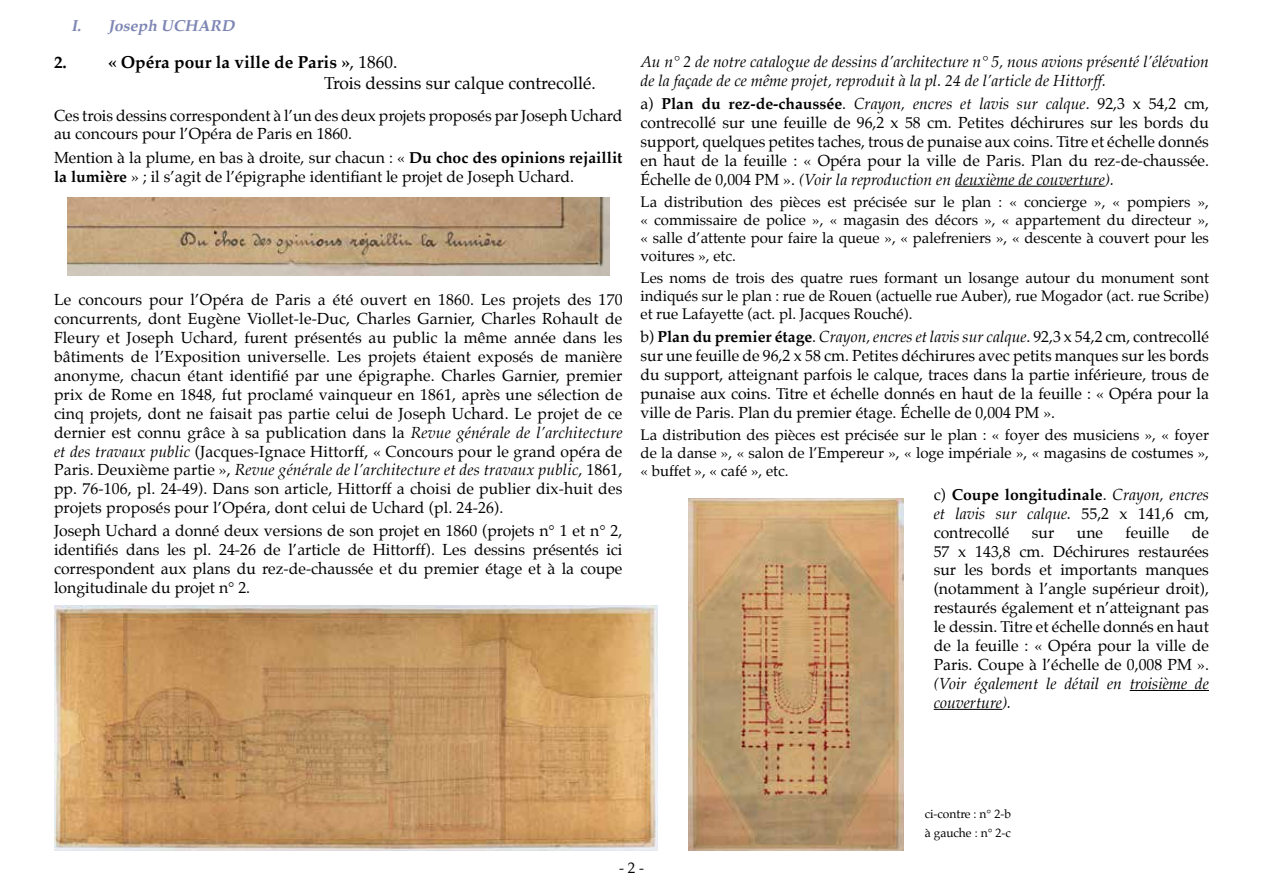
<style>
.page{position:relative;width:1263px;height:893px;background:#fff}
.page>*{position:absolute;margin:0;border:0;box-sizing:border-box;transform-origin:0 0}
.t1{font:17.25px/20.7px "Palatino";color:#000}
.t2{font:15.75px/18.9px "Palatino";color:#000;text-align:justify}
.t3{font:italic 15.75px/18.9px "Palatino";color:#000}
.t4{font:italic 700 15.75px "Palatino";color:#283583}
.t5{font:15px/18px "Palatino";color:#000;text-align:justify}
.t6{font:12px/18.6px "Palatino";color:#000}
.s1{font-weight:700}
.s2{font-style:italic}
.s3{font-style:normal}
.s4{font-weight:700;font-style:normal}
</style>
<div class="page">
<hr style="left:955px;top:186px;width:150px;height:1px;background:#000">
<img style="left:67px;top:198px;width:542px;height:77px">
<img style="left:688px;top:499px;width:215px;height:352px">
<img style="left:54px;top:605px;width:604px;height:246px">
<hr style="left:1130px;top:690px;width:79px;height:1px;background:#000">
<hr style="left:934px;top:709px;width:68px;height:1px;background:#000">
<p class="t4" style="left:71px;top:12px;width:170px">I. Joseph UCHARD</p>
<p class="t1" style="left:324px;top:52px;width:273px;text-indent:-270px"><span class="s1">2. « Opéra pour la ville de Paris »</span>, 1860.<br>Trois dessins sur calque contrecollé.</p>
<p class="t2" style="left:54px;top:106px;width:570px">Ces trois dessins correspondent à l’un des deux projets proposés par Joseph Uchard au concours pour l’Opéra de Paris en 1860.</p>
<p class="t2" style="left:54px;top:148px;width:570px">Mention à la plume, en bas à droite, sur chacun : « <span class="s1">Du choc des opinions rejaillit la lumière</span> » ; il s’agit de l’épigraphe identifiant le projet de Joseph Uchard.</p>
<p class="t2" style="left:54px;top:290px;width:570px">Le concours pour l’Opéra de Paris a été ouvert en 1860. Les projets des 170 concurrents, dont Eugène Viollet-le-Duc, Charles Garnier, Charles Rohault de Fleury et Joseph Uchard, furent présentés au public la même année dans les bâtiments de l’Exposition universelle. Les projets étaient exposés de manière anonyme, chacun étant identifié par une épigraphe. Charles Garnier, premier prix de Rome en 1848, fut proclamé vainqueur en 1861, après une sélection de cinq projets, dont ne faisait pas partie celui de Joseph Uchard. Le projet de ce dernier est connu grâce à sa publication dans la <span class="s2">Revue générale de l’architecture et des travaux public</span> (Jacques-Ignace Hittorff, « Concours pour le grand opéra de Paris. Deuxième partie », <span class="s2">Revue générale de l’architecture et des travaux public</span>, 1861, pp. 76-106, pl. 24-49). Dans son article, Hittorff a choisi de publier dix-huit des projets proposés pour l’Opéra, dont celui de Uchard (pl. 24-26).</p>
<p class="t2" style="left:54px;top:521px;width:570px">Joseph Uchard a donné deux versions de son projet en 1860 (projets n° 1 et n° 2, identifiés dans les pl. 24-26 de l’article de Hittorff). Les dessins présentés ici correspondent aux plans du rez-de-chaussée et du premier étage et à la coupe longitudinale du projet n° 2.</p>
<p class="t3" style="left:640px;top:52px;width:570px">Au n° 2 de notre catalogue de dessins d’architecture n° 5, nous avions présenté l’élévation de la façade de ce même projet, reproduit à la pl. 24 de l’article de Hittorff.</p>
<p class="t2" style="left:640px;top:94px;width:570px">a) <span class="s1">Plan du rez-de-chaussée</span>. <span class="s2">Crayon, encres et lavis sur calque</span>. 92,3 x 54,2 cm, contrecollé sur une feuille de 96,2 x 58 cm. Petites déchirures sur les bords du support, quelques petites taches, trous de punaise aux coins. Titre et échelle donnés en haut de la feuille : « Opéra pour la ville de Paris. Plan du rez-de-chaussée.<br>Échelle de 0,004 PM ». <span class="s2">(Voir la reproduction en deuxième de couverture).</span></p>
<p class="t5" style="left:640px;top:193px;width:570px">La distribution des pièces est précisée sur le plan : « concierge », « pompiers », « commissaire de police », « magasin des décors », « appartement du directeur », « salle d’attente pour faire la queue », « palefreniers », « descente à couvert pour les voitures », etc.</p>
<p class="t5" style="left:640px;top:269px;width:570px">Les noms de trois des quatre rues formant un losange autour du monument sont indiqués sur le plan : rue de Rouen (actuelle rue Auber), rue Mogador (act. rue Scribe) et rue Lafayette (act. pl. Jacques Rouché).</p>
<p class="t2" style="left:640px;top:327px;width:570px">b) <span class="s1">Plan du premier étage</span>. <span class="s2">Crayon, encres et lavis sur calque</span>. 92,3 x 54,2 cm, contrecollé sur une feuille de 96,2 x 58 cm. Petites déchirures avec petits manques sur les bords du support, atteignant parfois le calque, traces dans la partie inférieure, trous de punaise aux coins. Titre et échelle donnés en haut de la feuille : « Opéra pour la ville de Paris. Plan du premier étage. Échelle de 0,004 PM ».</p>
<p class="t5" style="left:640px;top:426px;width:570px">La distribution des pièces est précisée sur le plan : « foyer des musiciens », « foyer de la danse », « salon de l’Empereur », « loge impériale », « magasins de costumes », « buffet », « café », etc.</p>
<p class="t3" style="left:934px;top:485px;width:277px;text-align:justify"><span class="s3">c)</span> <span class="s4">Coupe longitudinale</span><span class="s3">.</span> Crayon, encres et lavis sur calque. <span class="s3">55,2 x 141,6 cm, contrecollé</span></p>
<p class="t2" style="left:1032px;top:523px;width:24px">sur</p>
<p class="t2" style="left:1077px;top:523px;width:28px">une</p>
<p class="t2" style="left:1126px;top:523px;width:45px">feuille</p>
<p class="t2" style="left:934px;top:523px;width:277px;text-indent:258px">de 57 x 143,8 cm. Déchirures restaurées sur les bords et importants manques (notamment à l’angle supérieur droit), restaurés également et n’atteignant pas le dessin. Titre et échelle donnés en haut de la feuille : « Opéra pour la ville de Paris. Coupe à l’échelle de 0,008 PM ».</p>
<p class="t3" style="left:934px;top:674px;width:277px">(Voir également le détail en troisième de couverture).</p>
<p class="t6" style="left:925px;top:805px;width:88px">ci-contre : n° 2-b à gauche : n° 2-c</p>
<p class="t5" style="left:619px;top:858px;width:26px">- 2 -</p>
</div>
